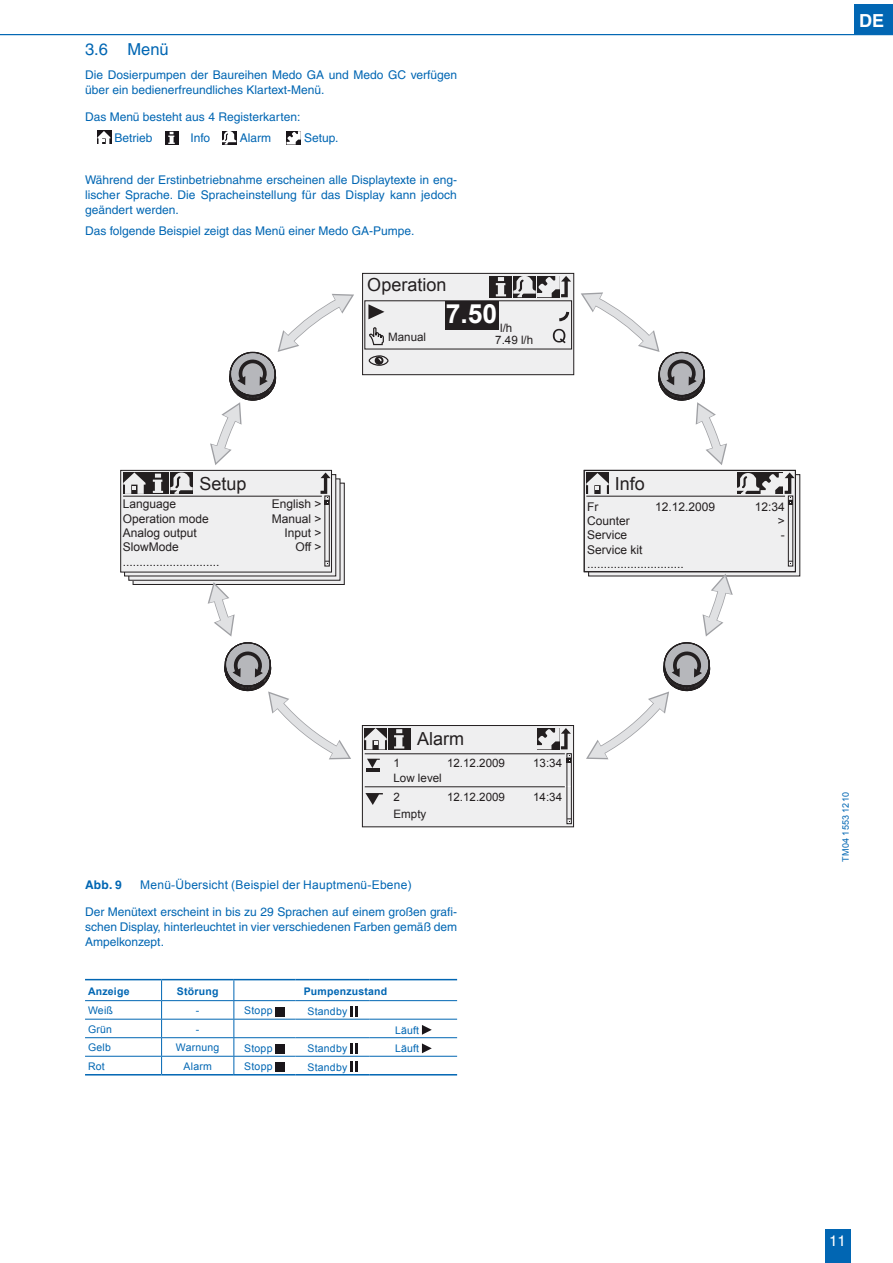
<style>
.page{position:relative;width:893px;height:1263px;background:#fff}
.page>*{position:absolute;margin:0;border:0;box-sizing:border-box;transform-origin:0 0}
.t1{font:700 26.55px "Arial";color:#fff}
.t2{font:18px "Arial";color:#231f20}
.t3{font:700 18px "Helvetica";color:#fff}
.t4{font:16.5px "Helvetica";color:#0166b3}
.t5{font:15px "Helvetica";color:#fff}
.t6{font:12px/15px "Helvetica";color:#0166b3}
.t7{font:12px/14.4px "Arial";color:#231f20}
.t8{font:12px "Arial";letter-spacing:.02em;color:#0166b3}
.t9{font:700 12px "Helvetica";color:#0166b3}
.t10{font:11.55px/19.4px "Arial";color:#231f20}
.t11{font:10.5px "Arial";letter-spacing:.02em;color:#0166b3}
.t12{font:700 10.5px "Arial";letter-spacing:.02em;color:#0166b3}
.t13{font:9px "Arial";letter-spacing:.02em;color:#0166b3}
</style>
<div class="page">
<div style="left:855px;top:4px;width:38px;height:30px;background:#0166b3"></div>
<hr style="left:0;top:34px;width:893px;height:1px;background:#0166b3">
<div style="left:825px;top:1229px;width:25px;height:34px;background:#0166b3"></div>
<div style="left:97px;top:130px;width:14px;height:14px;background:#1a161a"></div>
<svg style="left:97px;top:131px;width:13px;height:13px"></svg>
<div style="left:165px;top:131px;width:13px;height:13px;background:#1a161a"></div>
<svg style="left:168px;top:132px;width:7px;height:12px"></svg>
<svg style="left:222px;top:144px;width:14px;height:1px"></svg>
<svg style="left:222px;top:131px;width:14px;height:13px"></svg>
<svg style="left:287px;top:144px;width:14px;height:1px"></svg>
<svg style="left:287px;top:131px;width:14px;height:13px"></svg>
<svg style="left:120px;top:272px;width:681px;height:556px"></svg>
<div style="left:362px;top:725px;width:212px;height:102px;background:#efeff0"></div>
<div style="left:362px;top:725px;width:212px;height:102px;border:1px solid #231f20"></div>
<svg style="left:365px;top:793px;width:18px;height:12px"></svg>
<svg style="left:537px;top:728px;width:34px;height:21px"></svg>
<div style="left:388px;top:728px;width:22px;height:21px;background:#231f20"></div>
<svg style="left:394px;top:729px;width:10px;height:19px"></svg>
<svg style="left:364px;top:728px;width:23px;height:21px"></svg>
<hr style="left:365px;top:786px;width:200px;height:1px;background:#231f20">
<svg style="left:367px;top:759px;width:13px;height:9px"></svg>
<hr style="left:366px;top:768px;width:14px;height:4px;background:#231f20">
<hr style="left:365px;top:753px;width:200px;height:1px;background:#231f20">
<div style="left:567px;top:753px;width:5px;height:71px;border:1px solid #231f20"></div>
<svg style="left:567px;top:818px;width:4px;height:4px"></svg>
<svg style="left:567px;top:755px;width:4px;height:7px"></svg>
<div style="left:133px;top:483px;width:211px;height:101px;background:linear-gradient(to right,#efeff0,#efeff0)"></div>
<div style="left:129px;top:479px;width:211px;height:101px;background:linear-gradient(to right,#efeff0,#efeff0)"></div>
<div style="left:125px;top:475px;width:211px;height:101px;background:linear-gradient(to right,#efeff0,#efeff0)"></div>
<div style="left:124px;top:474px;width:212px;height:102px;border:1px solid #231f20"></div>
<div style="left:121px;top:470px;width:210px;height:102px;background:#efeff0"></div>
<div style="left:121px;top:470px;width:211px;height:102px;border:1px solid #231f20"></div>
<svg style="left:170px;top:472px;width:23px;height:22px"></svg>
<div style="left:147px;top:472px;width:22px;height:22px;background:#231f20"></div>
<svg style="left:153px;top:474px;width:10px;height:19px"></svg>
<svg style="left:123px;top:472px;width:23px;height:22px"></svg>
<hr style="left:123px;top:496px;width:199px;height:1px;background:#231f20">
<div style="left:325px;top:496px;width:5px;height:70px;border:1px solid #231f20"></div>
<svg style="left:321px;top:472px;width:10px;height:33px"></svg>
<svg style="left:589px;top:475px;width:211px;height:101px"></svg>
<div style="left:584px;top:470px;width:211px;height:102px;background:#efeff0"></div>
<div style="left:584px;top:470px;width:211px;height:102px;border:1px solid #231f20"></div>
<div style="left:586px;top:472px;width:23px;height:22px;background:#231f20"></div>
<svg style="left:586px;top:473px;width:23px;height:21px"></svg>
<div style="left:788px;top:496px;width:5px;height:70px;border:1px solid #231f20"></div>
<svg style="left:788px;top:561px;width:5px;height:3px"></svg>
<svg style="left:737px;top:472px;width:58px;height:33px"></svg>
<hr style="left:586px;top:496px;width:199px;height:1px;background:#231f20">
<svg style="left:209px;top:290px;width:145px;height:175px"></svg>
<svg style="left:581px;top:289px;width:147px;height:176px"></svg>
<svg style="left:586px;top:574px;width:147px;height:189px"></svg>
<svg style="left:207px;top:582px;width:144px;height:181px"></svg>
<div style="left:363px;top:273px;width:211px;height:102px;background:#efeff0"></div>
<div style="left:362px;top:273px;width:212px;height:102px;border:1px solid #231f20"></div>
<svg style="left:553px;top:329px;width:13px;height:14px"></svg>
<svg style="left:559px;top:311px;width:11px;height:11px"></svg>
<svg style="left:368px;top:304px;width:16px;height:15px"></svg>
<svg style="left:513px;top:276px;width:58px;height:21px"></svg>
<div style="left:490px;top:276px;width:22px;height:21px;background:#231f20"></div>
<svg style="left:496px;top:277px;width:10px;height:19px"></svg>
<div style="left:445px;top:302px;width:53px;height:28px;background:#231f20"></div>
<div style="left:369px;top:355px;width:19px;height:11px;border:1px solid #231f20;border-radius:50%"></div>
<svg style="left:375px;top:356px;width:8px;height:9px"></svg>
<svg style="left:368px;top:327px;width:16px;height:34px"></svg>
<hr style="left:85px;top:979px;width:77px;height:1px;background:#0166b3">
<hr style="left:162px;top:979px;width:72px;height:1px;background:#0166b3">
<hr style="left:234px;top:979px;width:62px;height:1px;background:#0166b3">
<hr style="left:296px;top:979px;width:74px;height:1px;background:#0166b3">
<hr style="left:370px;top:979px;width:87px;height:1px;background:#0166b3">
<svg style="left:85px;top:980px;width:372px;height:95px"></svg>
<h3 class="t4" style="left:85px;top:39px;width:85px">3.6 Menü</h3>
<p class="t6" style="left:85px;top:67px;width:374px">Die Dosierpumpen der Baureihen Medo GA und Medo GC verfügen über ein bedienerfreundliches Klartext-Menü.</p>
<p class="t6" style="left:114px;top:106px;width:187px;line-height:21px;text-indent:-29px">Das Menü besteht aus 4 Registerkarten:<br>Betrieb</p>
<p class="t6" style="left:190px;top:130px;width:21px">Info</p>
<p class="t6" style="left:240px;top:130px;width:33px">Alarm</p>
<p class="t6" style="left:304px;top:130px;width:36px">Setup.</p>
<p class="t6" style="left:85px;top:172px;width:374px;text-align:justify">Während der Erstinbetriebnahme erscheinen alle Displaytexte in eng&shy;lischer Sprache. Die Spracheinstellung für das Display kann jedoch geändert werden.</p>
<p class="t6" style="left:85px;top:223px;width:331px">Das folgende Beispiel zeigt das Menü einer Medo GA-Pumpe.</p>
<h2 class="t2" style="left:367px;top:273px;width:81px">Operation</h2>
<h2 class="t2" style="left:199px;top:471px;width:49px">Setup</h2>
<p class="t7" style="left:123px;top:497px;width:98px">Language<br>Operation mode<br>Analog output<br>SlowMode .............................</p>
<p class="t7" style="left:272px;top:497px;width:51px;text-align:right">English &gt;<br>Manual &gt;<br>Input &gt;<br>Off &gt;</p>
<h1 class="t1" style="left:446px;top:296px;width:53px">7.50</h1>
<p class="t10" style="left:500px;top:318px;width:14px">l/h</p>
<p class="t10" style="left:388px;top:328px;width:40px">Manual</p>
<p class="t10" style="left:495px;top:330px;width:40px">7.49 l/h</p>
<h2 class="t2" style="left:615px;top:471px;width:32px">Info</h2>
<p class="t7" style="left:587px;top:499px;width:13px">Fr</p>
<p class="t7" style="left:655px;top:499px;width:62px">12.12.2009</p>
<p class="t7" style="left:587px;top:514px;width:98px">Counter<br>Service<br>Service kit .............................</p>
<p class="t7" style="left:778px;top:499px;width:9px;text-align:justify;text-indent:-23px">12:34 &gt; -</p>
<h2 class="t3" style="left:859px;top:9px;width:27px">DE</h2>
<h2 class="t2" style="left:417px;top:727px;width:48px">Alarm</h2>
<p class="t10" style="left:393px;top:753px;width:8px">1</p>
<p class="t10" style="left:447px;top:753px;width:59px">12.12.2009</p>
<p class="t10" style="left:533px;top:753px;width:30px">13:34</p>
<p class="t10" style="left:393px;top:768px;width:50px">Low level<br>2</p>
<p class="t10" style="left:393px;top:804px;width:34px">Empty</p>
<p class="t10" style="left:447px;top:787px;width:59px">12.12.2009</p>
<p class="t10" style="left:533px;top:787px;width:30px">14:34</p>
<p class="t9" style="left:85px;top:877px;width:38px">Abb. 9</p>
<p class="t8" style="left:140px;top:876px;width:273px">Menü-Übersicht (Beispiel der Hauptmenü-Ebene)</p>
<p class="t6" style="left:85px;top:904px;width:374px;text-align:justify">Der Menütext erscheint in bis zu 29 Sprachen auf einem großen grafi&shy;schen Display, hinterleuchtet in vier verschiedenen Farben gemäß dem Ampelkonzept.</p>
<p class="t12" style="left:88px;top:983px;width:43px">Anzeige</p>
<p class="t12" style="left:177px;top:983px;width:43px">Störung</p>
<p class="t12" style="left:304px;top:983px;width:85px">Pumpenzustand</p>
<p class="t11" style="left:88px;top:1003px;width:26px">Weiß</p>
<p class="t11" style="left:196px;top:1003px;width:5px">-</p>
<p class="t11" style="left:244px;top:1003px;width:30px">Stopp</p>
<p class="t11" style="left:307px;top:1004px;width:41px">Standby</p>
<p class="t11" style="left:88px;top:1022px;width:25px">Grün</p>
<p class="t11" style="left:196px;top:1022px;width:5px">-</p>
<p class="t11" style="left:395px;top:1022px;width:26px">Läuft</p>
<p class="t11" style="left:88px;top:1040px;width:24px">Gelb</p>
<p class="t11" style="left:176px;top:1040px;width:45px">Warnung</p>
<p class="t11" style="left:244px;top:1040px;width:30px">Stopp</p>
<p class="t11" style="left:307px;top:1041px;width:41px">Standby</p>
<p class="t11" style="left:395px;top:1041px;width:26px">Läuft</p>
<p class="t11" style="left:88px;top:1059px;width:18px">Rot</p>
<p class="t11" style="left:184px;top:1059px;width:30px">Alarm</p>
<p class="t11" style="left:244px;top:1059px;width:30px">Stopp</p>
<p class="t11" style="left:307px;top:1060px;width:41px">Standby</p>
<p class="t13" style="left:840px;top:861px;width:71px;rotate:-90deg">TM04 1553 1210</p>
<p class="t5" style="left:829px;top:1232px;width:18px">11</p>
</div>
